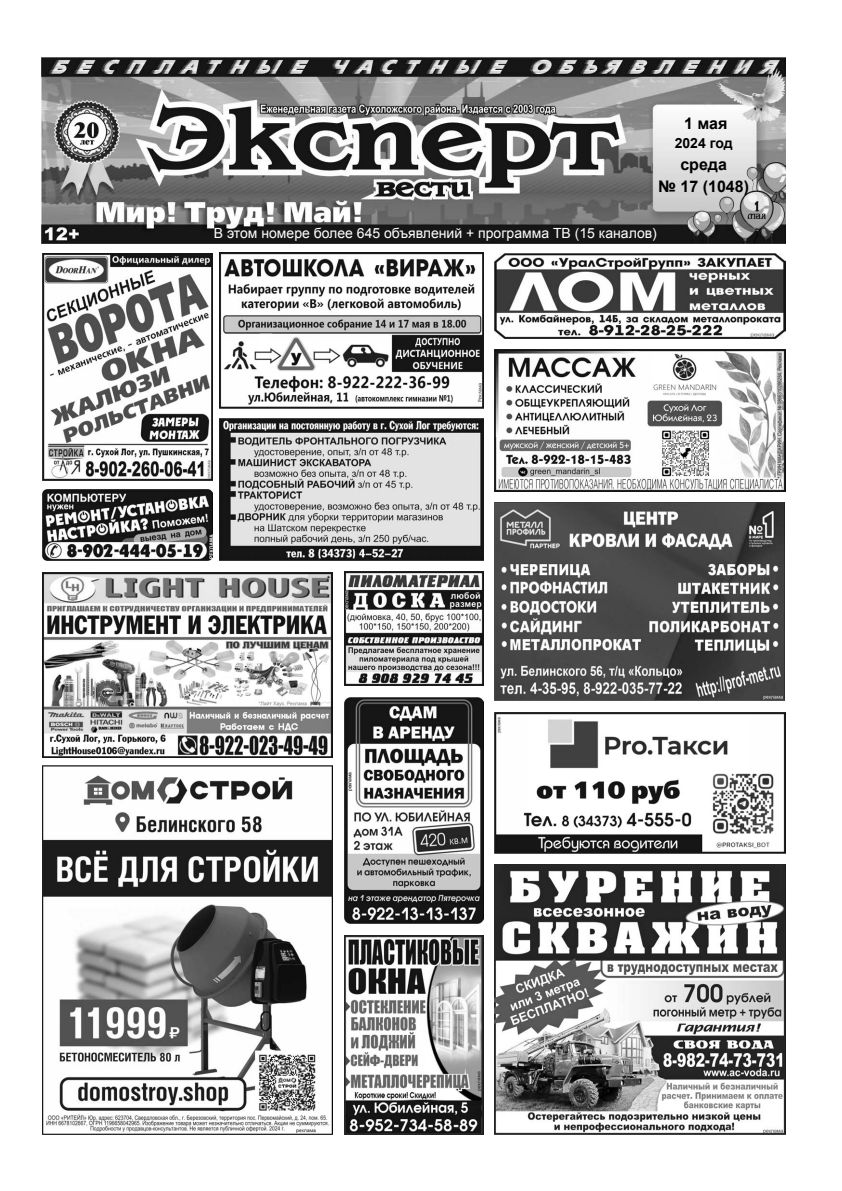
<style>
.page{position:relative;width:842px;height:1191px;background:#fff}
.page>*{position:absolute;margin:0;border:0;box-sizing:border-box;transform-origin:0 0}
.t1{font:700 16px/22px "Arial";color:#000;text-align:center}
.t2{font:14px "Arial";color:#fff}
.t3{font:700 14px "Arial";color:#000}
.t4{font:5px "Arial";color:#000}
</style>
<div class="page">
<img style="left:42px;top:57px;width:743px;height:187px">
<img style="left:43px;top:490px;width:170px;height:70px">
<img style="left:220px;top:253px;width:264px;height:156px">
<img style="left:344px;top:572px;width:140px;height:113px">
<img style="left:42px;top:765px;width:291px;height:369px">
<img style="left:220px;top:418px;width:264px;height:142px">
<img style="left:42px;top:573px;width:291px;height:184px">
<img style="left:42px;top:253px;width:170px;height:227px">
<img style="left:495px;top:349px;width:290px;height:142px">
<img style="left:494px;top:712px;width:291px;height:141px">
<img style="left:344px;top:935px;width:140px;height:199px">
<img style="left:494px;top:502px;width:291px;height:199px">
<img style="left:344px;top:697px;width:140px;height:227px">
<img style="left:494px;top:253px;width:292px;height:85px">
<img style="left:494px;top:865px;width:291px;height:269px">
<p class="t1" style="left:684px;top:112px;width:45px">1 мая</p>
<p class="t3" style="left:675px;top:134px;width:59px">2024 год</p>
<p class="t1" style="left:658px;top:154px;width:92px">среда<br>№ 17 (1048)</p>
<p class="t2" style="left:214px;top:224px;width:445px">В этом номере более 645 объявлений + программа ТВ (15 каналов)</p>
<p class="t4" style="left:347px;top:791px;width:21px;rotate:-90deg">реклама</p>
</div>
